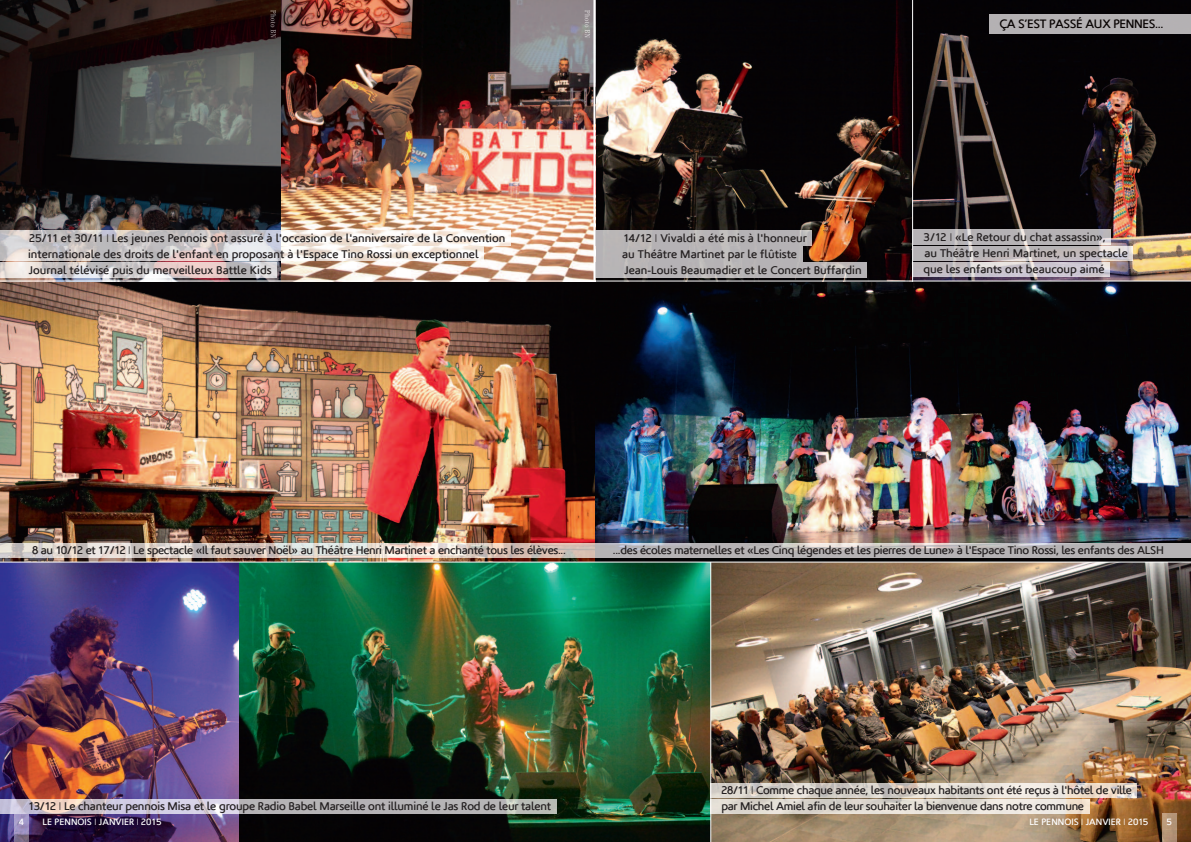
<style>
.page{position:relative;width:1191px;height:842px;background:#fff}
.page>*{position:absolute;margin:0;border:0;box-sizing:border-box;transform-origin:0 0}
.t1{font:12px "Fortheloveofhate";letter-spacing:-.03em;color:#080302}
.t2{font:11px/15.9px "Fortheloveofhate";letter-spacing:-.015em;color:#231f20}
.t3{font:9px "Fortheloveofhate";color:#fff}
.s1{font-family:"Fortheloveofhatelight"}
</style>
<div class="page">
<img style="left:913px;top:0;width:278px;height:280px">
<img style="left:0;top:282px;width:595px;height:280px">
<img style="left:595px;top:282px;width:596px;height:280px">
<img style="left:711px;top:563px;width:480px;height:279px">
<img style="left:239px;top:563px;width:471px;height:279px">
<svg style="left:0;top:0;width:281px;height:280px;background:#363131"></svg>
<img style="left:595px;top:0;width:317px;height:280px">
<img style="left:0;top:563px;width:239px;height:279px">
<img style="left:281px;top:0;width:312px;height:280px">
<img style="left:1162px;top:814px;width:14px;height:28px">
<div style="left:989px;top:14px;width:202px;height:19px;background:#b4b1b3"></div>
<img style="left:14px;top:814px;width:14px;height:28px">
<img style="left:0;top:799px;width:556px;height:15px">
<img style="left:0;top:231px;width:510px;height:14px">
<img style="left:0;top:247px;width:483px;height:14px">
<img style="left:0;top:544px;width:1191px;height:14px">
<img style="left:913px;top:230px;width:197px;height:14px">
<img style="left:913px;top:246px;width:219px;height:14px">
<img style="left:711px;top:783px;width:425px;height:14px">
<img style="left:711px;top:799px;width:378px;height:14px">
<img style="left:584px;top:10px;width:6px;height:28px">
<img style="left:271px;top:10px;width:5px;height:28px">
<img style="left:0;top:263px;width:277px;height:14px">
<img style="left:913px;top:262px;width:196px;height:14px">
<img style="left:595px;top:231px;width:216px;height:14px">
<img style="left:596px;top:247px;width:206px;height:14px">
<svg style="left:595px;top:247px;width:1px;height:14px"></svg>
<img style="left:595px;top:263px;width:271px;height:14px">
<p class="t1" style="left:999px;top:16px;width:166px">ÇA S’EST PASSÉ AUX PENNES...</p>
<p class="t2" style="left:923px;top:229px;width:206px">3/12 <span class="s1">I</span> «Le Retour du chat assassin»,<br>au Théâtre Henri Martinet, un spectacle</p>
<p class="t2" style="left:28px;top:230px;width:479px">25/11 et 30/11 <span class="s1">I</span> Les jeunes Pennois ont assuré à l'occasion de l'anniversaire de la Convention internationale des droits de l'enfant en proposant à l'Espace Tino Rossi un exceptionnel</p>
<p class="t2" style="left:622px;top:230px;width:241px">14/12 <span class="s1">I</span> Vivaldi a été mis à l'honneur<br>au Théâtre Martinet par le flûtiste<br>Jean-Louis Beaumadier et le Concert Buffardin</p>
<p class="t2" style="left:29px;top:262px;width:244px">Journal télévisé puis du merveilleux Battle Kids</p>
<p class="t2" style="left:923px;top:261px;width:183px">que les enfants ont beaucoup aimé</p>
<p class="t2" style="left:32px;top:543px;width:535px">8 au 10/12 et 17/12 <span class="s1">I</span> Le spectacle «Il faut sauver Noël» au Théâtre Henri Martinet a enchanté tous les élèves...</p>
<p class="t2" style="left:613px;top:543px;width:552px">...des écoles maternelles et «Les Cinq légendes et les pierres de Lune» à l'Espace Tino Rossi, les enfants des ALSH</p>
<p class="t2" style="left:28px;top:798px;width:524px">13/12 <span class="s1">I</span> Le chanteur pennois Misa et le groupe Radio Babel Marseille ont illuminé le Jas Rod de leur talent</p>
<p class="t3" style="left:19px;top:816px;width:7px">4</p>
<p class="t3" style="left:43px;top:816px;width:121px">LE PENNOIS <span class="s1">I</span> JANVIER <span class="s1">I</span> 2015</p>
<p class="t2" style="left:721px;top:782px;width:412px">28/11 <span class="s1">I</span> Comme chaque année, les nouveaux habitants ont été reçus à l'hôtel de ville par Michel Amiel afin de leur souhaiter la bienvenue dans notre commune</p>
<p class="t3" style="left:1029px;top:816px;width:121px">LE PENNOIS <span class="s1">I</span> JANVIER <span class="s1">I</span> 2015</p>
<p class="t3" style="left:1166px;top:816px;width:7px">5</p>
</div>
